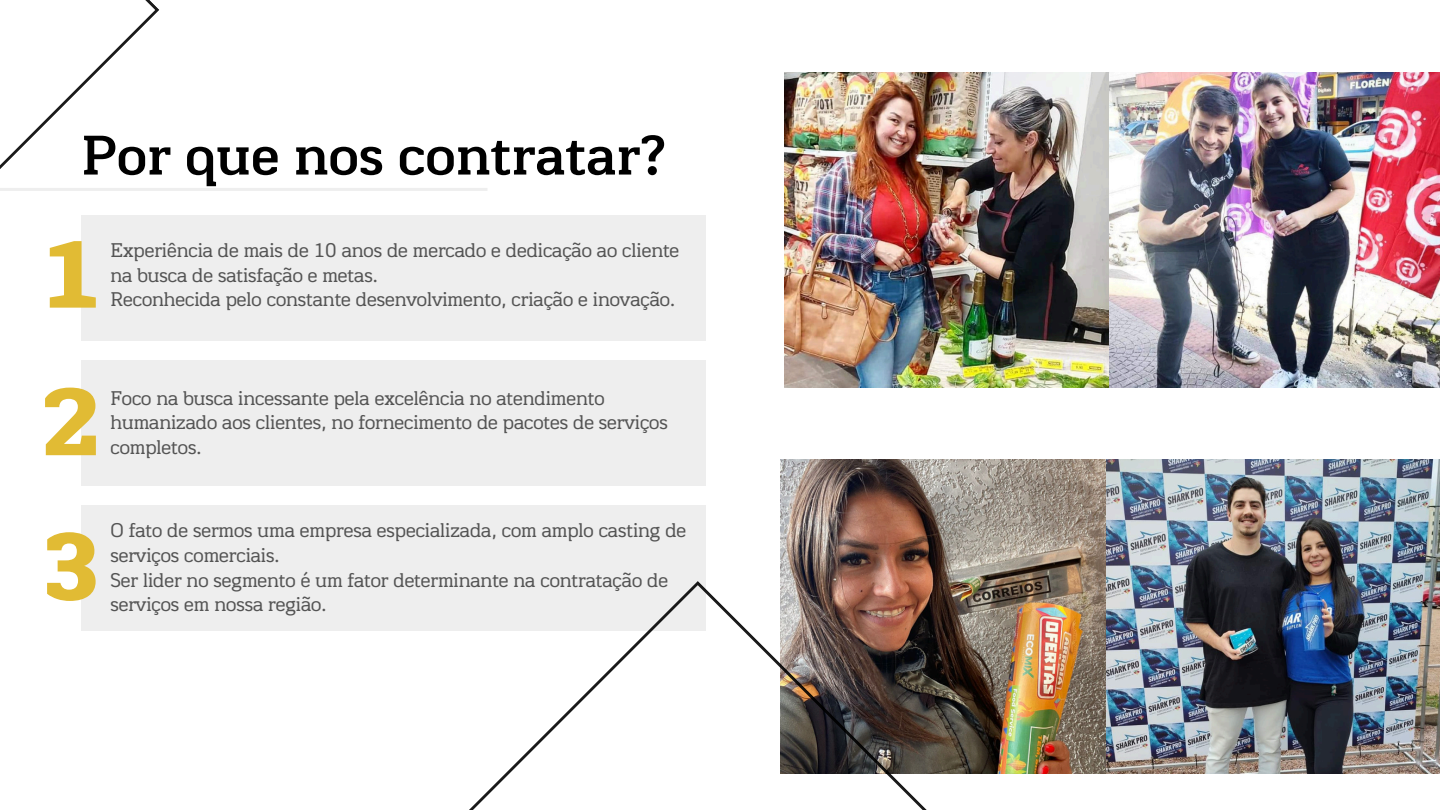
<style>
.page{position:relative;width:1440px;height:810px;background:#fff}
.page>*{position:absolute;margin:0;border:0;box-sizing:border-box;transform-origin:0 0}
.t1{font:92.4px "RTL Jannah Black";color:#e1bb34}
.t2{font:53.9px "RTL Jannah Medium";color:#000}
.t3{font:19.2px/24.6px "RTL Jannah Regular";color:#545454}
</style>
<div class="page">
<img style="left:784px;top:73px;width:656px;height:314px">
<svg style="left:0;top:0;width:159px;height:169px"></svg>
<div style="left:81px;top:215px;width:624px;height:126px;background:#eee"></div>
<div style="left:81px;top:360px;width:624px;height:126px;background:#eee"></div>
<div style="left:81px;top:505px;width:624px;height:126px;background:#eee"></div>
<hr style="left:0;top:188px;width:487px;height:3px;background:#eee">
<img style="left:781px;top:459px;width:659px;height:314px">
<img style="left:469px;top:581px;width:711px;height:229px">
<p class="t2" style="left:81px;top:121px;width:586px">Por que nos contratar?</p>
<p class="t1" style="left:41px;top:215px;width:62px">1</p>
<p class="t3" style="left:110px;top:238px;width:570px">Experiência de mais de 10 anos de mercado e dedicação ao cliente na busca de satisfação e metas.</p>
<p class="t3" style="left:110px;top:287px;width:566px">Reconhecida pelo constante desenvolvimento, criação e inovação.</p>
<h1 class="t1" style="left:41px;top:363px;width:62px">2</h1>
<p class="t3" style="left:110px;top:386px;width:559px">Foco na busca incessante pela excelência no atendimento humanizado aos clientes, no fornecimento de pacotes de serviços completos.</p>
<p class="t1" style="left:41px;top:507px;width:62px">3</p>
<p class="t3" style="left:110px;top:518px;width:577px">O fato de sermos uma empresa especializada, com amplo casting de serviços comerciais.</p>
<p class="t3" style="left:110px;top:568px;width:559px">Ser lider no segmento é um fator determinante na contratação de serviços em nossa região.</p>
</div>
